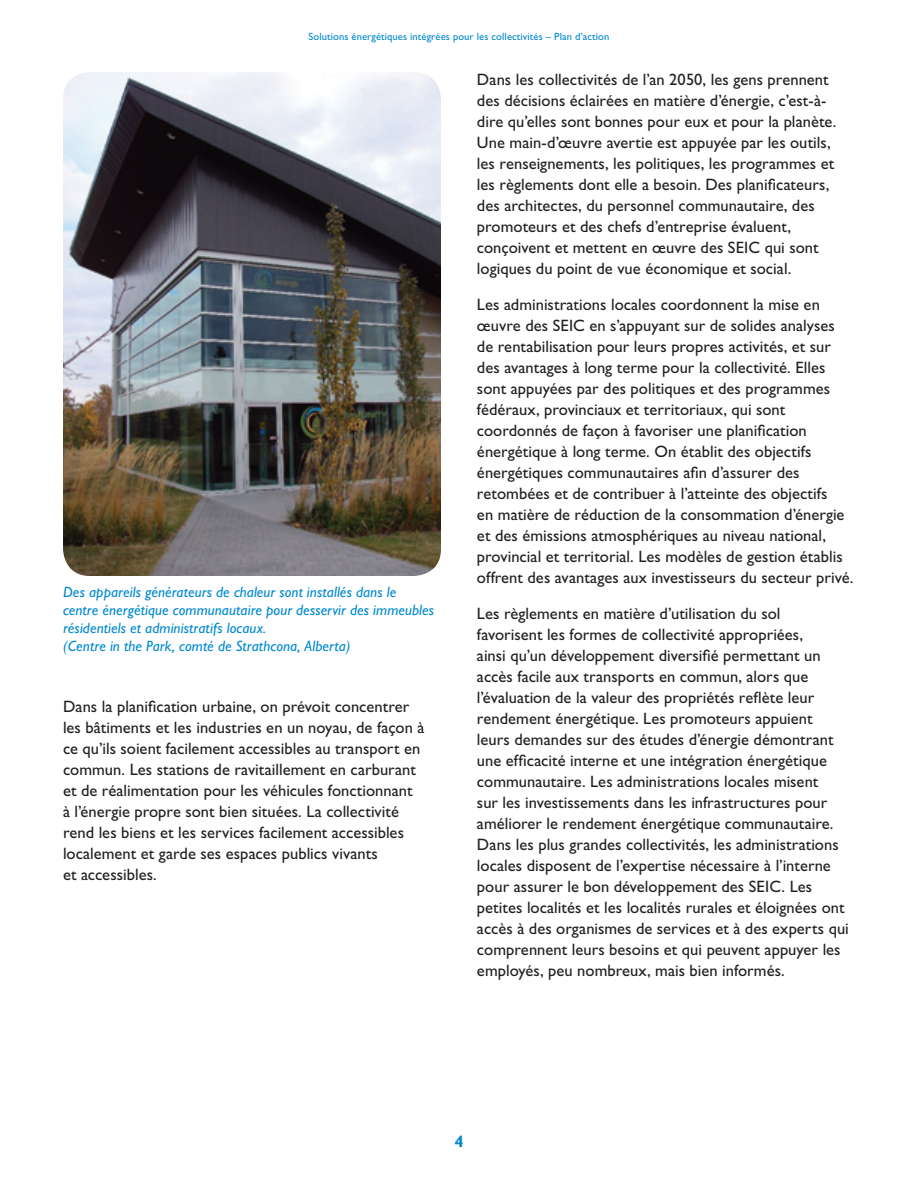
<style>
.page{position:relative;width:918px;height:1188px;background:#fff}
.page>*{position:absolute;margin:0;border:0;box-sizing:border-box;transform-origin:0 0}
.t1{font:16.5px/21px "Gill Sans";letter-spacing:.005em;color:#231f20}
.t2{font:700 16.5px "Gill Sans";color:#0089cf}
.t3{font:italic 15px/18px "Gill Sans";letter-spacing:.005em;color:#0089cf}
.t4{font:10.5px "Gill Sans";letter-spacing:.01em;color:#0089cf}
</style>
<div class="page">
<img style="left:63px;top:72px;width:378px;height:504px;border-radius:27px">
<p class="t4" style="left:309px;top:32px;width:302px">Solutions énergétiques intégrées pour les collectivités – Plan d’action</p>
<p class="t3" style="left:63px;top:584px;width:373px">Des appareils générateurs de chaleur sont installés dans le centre énergétique communautaire pour desservir des immeubles résidentiels et administratifs locaux.<br>(Centre in the Park, comté de Strathcona, Alberta)</p>
<p class="t1" style="left:63px;top:697px;width:363px">Dans la planification urbaine, on prévoit concentrer les bâtiments et les industries en un noyau, de façon à ce qu’ils soient facilement accessibles au transport en commun. Les stations de ravitaillement en carburant et de réalimentation pour les véhicules fonctionnant<br>à l’énergie propre sont bien situées. La collectivité rend les biens et les services facilement accessibles localement et garde ses espaces publics vivants<br>et accessibles.</p>
<p class="t1" style="left:477px;top:70px;width:361px">Dans les collectivités de l’an 2050, les gens prennent des décisions éclairées en matière d’énergie, c’est-à&shy;dire qu’elles sont bonnes pour eux et pour la planète.<br>Une main -d’œuvre avertie est appuyée par les outils, les renseignements, les politiques, les programmes et les règlements dont elle a besoin. Des planificateurs, des architectes, du personnel communautaire, des promoteurs et des chefs d’entreprise évaluent, conçoivent et mettent en œuvre des SEIC qui sont logiques du point de vue économique et social.</p>
<p class="t1" style="left:477px;top:295px;width:378px">Les administrations locales coordonnent la mise en œuvre des SEIC en s’appuyant sur de solides analyses de rentabilisation pour leurs propres activités, et sur des avantages à long terme pour la collectivité. Elles sont appuyées par des politiques et des programmes fédéraux, provinciaux et territoriaux, qui sont coordonnés de façon à favoriser une planification énergétique à long terme. On établit des objectifs énergétiques communautaires afin d’assurer des retombées et de contribuer à l’atteinte des objectifs<br>en matière de réduction de la consommation d’énergie et des émissions atmosphériques au niveau national, provincial et territorial. Les modèles de gestion établis offrent des avantages aux investisseurs du secteur privé.</p>
<p class="t1" style="left:477px;top:604px;width:373px">Les règlements en matière d’utilisation du sol favorisent les formes de collectivité appropriées,<br>ainsi qu’un développement diversifié permettant un accès facile aux transports en commun, alors que l’évaluation de la valeur des propriétés reflète leur rendement énergétique. Les promoteurs appuient leurs demandes sur des études d’énergie démontrant une efficacité interne et une intégration énergétique communautaire. Les administrations locales misent<br>sur les investissements dans les infrastructures pour améliorer le rendement énergétique communautaire.<br>Dans les plus grandes collectivités, les administrations locales disposent de l’expertise nécessaire à l’interne pour assurer le bon développement des SEIC. Les petites localités et les localités rurales et éloignées ont accès à des organismes de services et à des experts qui comprennent leurs besoins et qui peuvent appuyer les employés, peu nombreux, mais bien informés.</p>
<p class="t2" style="left:454px;top:1135px;width:11px">4</p>
</div>
